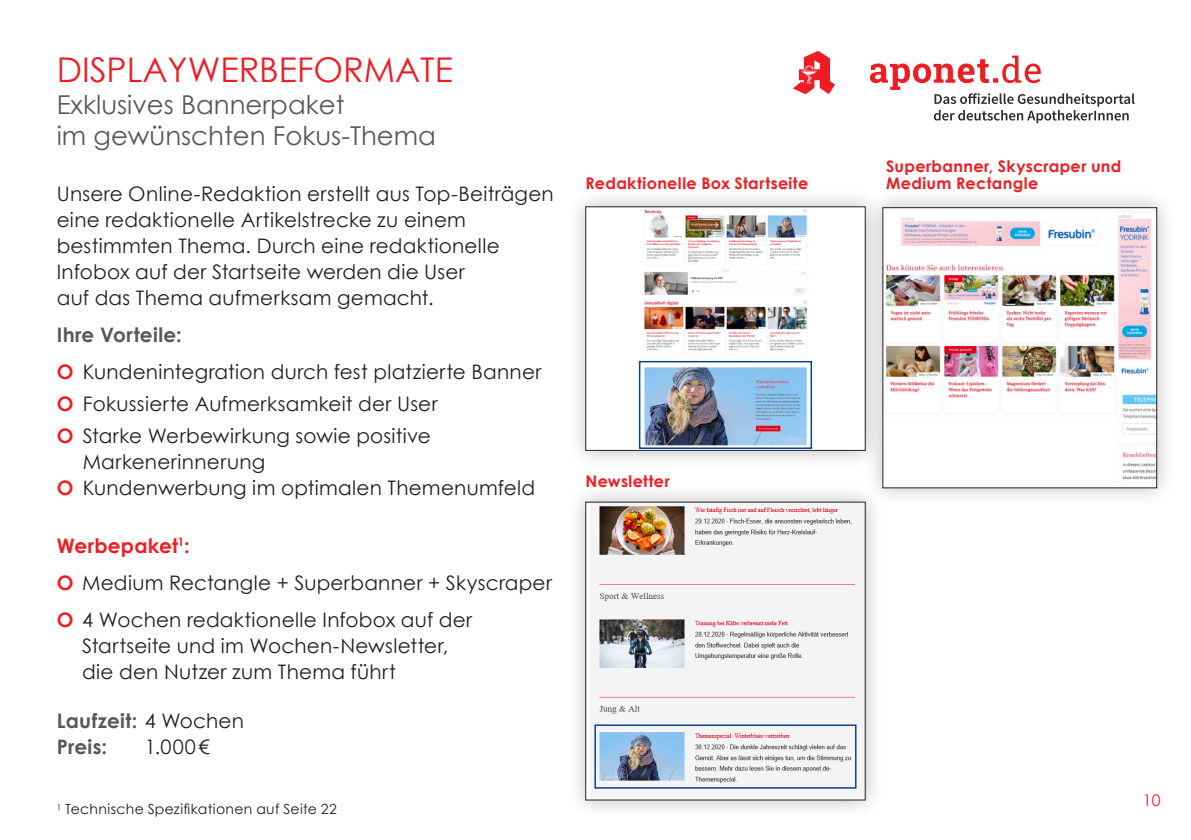
<style>
.page{position:relative;width:1191px;height:840px;background:#fff}
.page>*{position:absolute;margin:0;border:0;box-sizing:border-box;transform-origin:0 0}
.t1{font:34px "Century Gothic";color:#ee1d23}
.t2{font:26px/31.2px "Century Gothic";color:#57585a}
.t3{font:20px/26px "Century Gothic";letter-spacing:.01em;color:#231f20}
.t4{font:700 20px/26px "Century Gothic";letter-spacing:.015em;color:#57585a}
.t5{font:700 16px/17.2px "Century Gothic";letter-spacing:.02em;color:#ee1d23}
.t6{font:16px "Century Gothic";color:#ee1d23}
.t7{font:14px "Century Gothic";letter-spacing:.025em;color:#231f20}
.s1{font-weight:700;color:#57585a}
.s2{font-weight:700;color:#ee1d23}
.s3{font-weight:400;color:#231f20}
</style>
<div class="page">
<svg style="left:870px;top:55px;width:264px;height:68px"></svg>
<svg style="left:793px;top:51px;width:42px;height:44px"></svg>
<div style="left:566px;top:187px;width:318px;height:282px;background:#231f20;opacity:.3"></div>
<img style="left:585px;top:206px;width:278px;height:244px">
<div style="left:566px;top:482px;width:318px;height:336px;background:#231f20;opacity:.3"></div>
<svg style="left:585px;top:501px;width:280px;height:299px"></svg>
<div style="left:863px;top:188px;width:313px;height:318px;background:#231f20;opacity:.3"></div>
<img style="left:882px;top:207px;width:275px;height:281px">
<div style="left:639px;top:361px;width:173px;height:87px;border:2px solid #09428e"></div>
<div style="left:594px;top:724px;width:262px;height:64px;border:2px solid #09428e"></div>
<h1 class="t1" style="left:57px;top:46px;width:398px">DISPLAYWERBEFORMATE</h1>
<h2 class="t2" style="left:57px;top:88px;width:381px">Exklusives Bannerpaket<br>im gewünschten Fokus-Thema</h2>
<p class="t3" style="left:57px;top:180px;width:498px">Unsere Online-Redaktion erstellt aus Top-Beiträgen eine redaktionelle Artikelstrecke zu einem bestimmten Thema. Durch eine redaktionelle Infobox auf der Startseite werden die User<br>auf das Thema aufmerksam gemacht.</p>
<p class="t3" style="left:57px;top:315px;width:486px;line-height:37.4px"><span class="s1">Ihre Vorteile:<br></span><span class="s2">O</span> Kundenintegration durch fest platzierte Banner</p>
<p class="t3" style="left:57px;top:387px;width:382px;line-height:31.6px"><span class="s2">O</span> Fokussierte Aufmerksamkeit der User<br><span class="s2">O</span> Starke Werbewirkung sowie positive</p>
<p class="t3" style="left:57px;top:448px;width:480px;text-indent:26px">Markenerinnerung<br><span class="s2">O</span> Kundenwerbung im optimalen Themenumfeld</p>
<p class="t3" style="left:57px;top:526px;width:497px;line-height:37.4px"><span class="s2">Werbepaket</span><sup>1</sup><span class="s2">:<br>O</span> Medium Rectangle + Superbanner + Skyscraper<br><span class="s2">O</span> 4 Wochen redaktionelle Infobox auf der</p>
<p class="t3" style="left:82px;top:632px;width:367px">Startseite und im Wochen-Newsletter, die den Nutzer zum Thema führt</p>
<p class="t4" style="left:57px;top:706px;width:189px">Laufzeit: <span class="s3">4 Wochen<br></span>Preis:</p>
<p class="t3" style="left:145px;top:733px;width:67px">1.000€</p>
<p class="t7" style="left:57px;top:799px;width:282px"><sup>1</sup> Technische Spezifikationen auf Seite 22</p>
<p class="t5" style="left:585px;top:174px;width:224px">Redaktionelle Box Startseite</p>
<p class="t5" style="left:585px;top:472px;width:86px">Newsletter</p>
<p class="t5" style="left:886px;top:157px;width:237px">Superbanner, Skyscraper und<br>Medium Rectangle</p>
<p class="t6" style="left:1143px;top:788px;width:19px">10</p>
</div>
